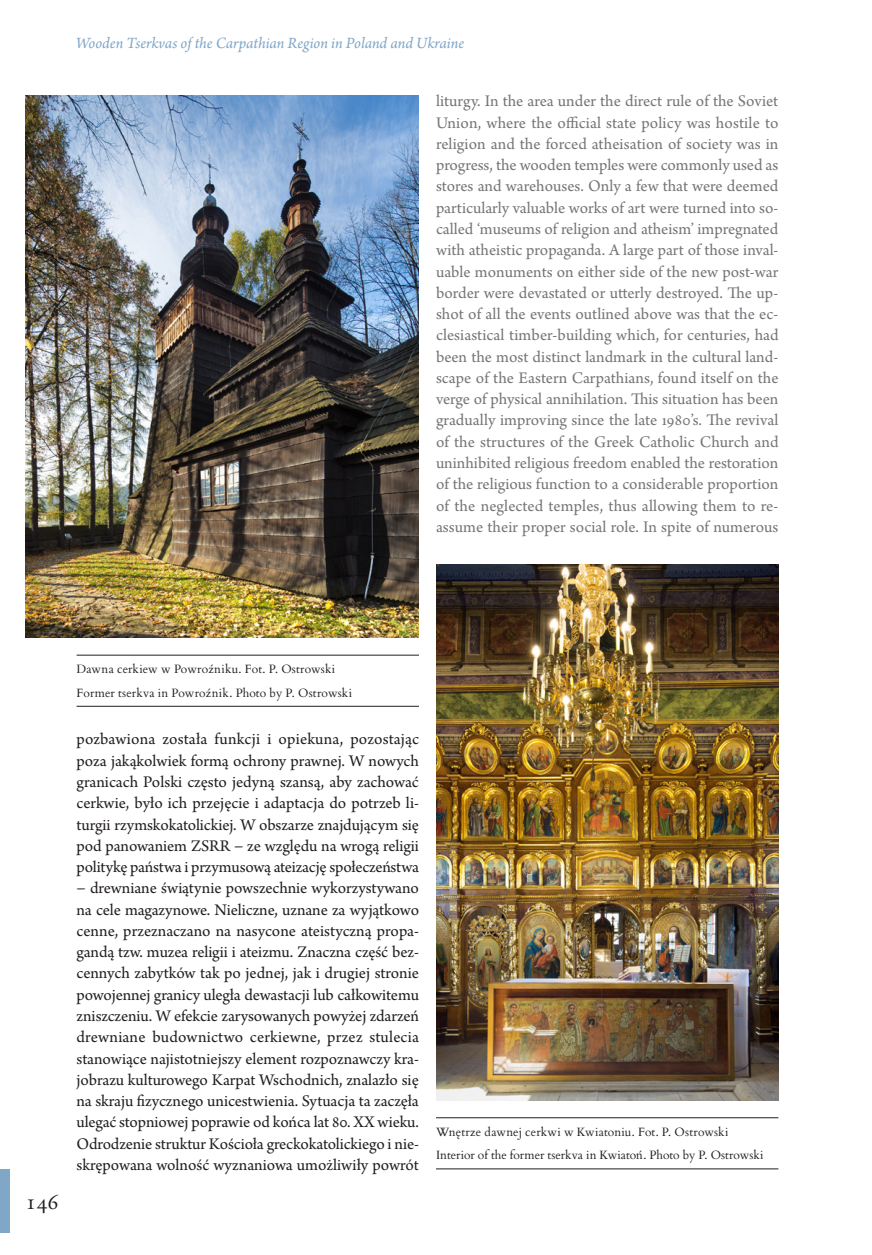
<style>
.page{position:relative;width:872px;height:1255px;background:#fff}
.page>*{position:absolute;margin:0;border:0;box-sizing:border-box;transform-origin:0 0}
.t1{font:22.5px "Adobe Garamond Pro";color:#231f20}
.Styl_akapitowy_1{font:17.1px/21.3px "Arno Pro";color:#231f20;text-align:justify}
.t2{font:17.1px/21.3px "Arno Pro";letter-spacing:.005em;color:#757679;text-align:justify}
.t3{font:italic 16.5px "Arno Pro";letter-spacing:-.005em;color:#80a6c8}
.Styl_akapitowy_3{font:12px "Cardo";letter-spacing:.01em;color:#231f20}
</style>
<div class="page">
<div style="left:0;top:1169px;width:9px;height:63px;background:#80a6c8"></div>
<img style="left:26px;top:96px;width:393px;height:541px">
<hr style="left:77px;top:655px;width:342px;height:1px;background:#231f20">
<hr style="left:77px;top:706px;width:342px;height:1px;background:#231f20">
<img style="left:436px;top:564px;width:342px;height:536px">
<hr style="left:436px;top:1117px;width:342px;height:1px;background:#231f20">
<hr style="left:436px;top:1168px;width:342px;height:1px;background:#231f20">
<p class="t3" style="left:76px;top:34px;width:390px">Wooden Tserkvas of the Carpathian Region in Poland and Ukraine</p>
<p class="t3" style="left:76px;top:34px;width:119px">Auschwitz Birkenau</p>
<p class="t2" style="left:436px;top:91px;width:344px">liturgy. In the area under the direct rule of the Soviet Union, where the official state policy was hostile to religion and the forced atheisation of society was in progress, the wooden temples were commonly used as stores and warehouses. Only a few that were deemed particularly valuable works of art were turned into so&shy;called ‘museums of religion and atheism’ impregnated with atheistic propaganda. A large part of those inval&shy;uable monuments on either side of the new post-war border were devastated or utterly destroyed. The up&shy;shot of all the events outlined above was that the ec&shy;clesiastical timber-building which, for centuries, had been the most distinct landmark in the cultural land&shy;scape of the Eastern Carpathians, found itself on the verge of physical annihilation. This situation has been gradually improving since the late 1980’s. The revival of the structures of the Greek Catholic Church and uninhibited religious freedom enabled the restoration of the religious function to a considerable proportion of the neglected temples, thus allowing them to re&shy;assume their proper social role. In spite of numerous</p>
<h1 class="t1" style="left:26px;top:1187px;width:35px">146</h1>
<p class="Styl_akapitowy_3" style="left:77px;top:659px;width:260px">Dawna cerkiew w Powroźniku. Fot. P. Ostrowski</p>
<p class="Styl_akapitowy_3" style="left:77px;top:683px;width:277px">Former tserkva in Powroźnik. Photo by P. Ostrowski</p>
<p class="Styl_akapitowy_1" style="left:77px;top:729px;width:344px">pozbawiona została funkcji i opiekuna, pozostając poza jakąkolwiek formą ochrony prawnej. W nowych granicach Polski często jedyną szansą, aby zachować cerkwie, było ich przejęcie i adaptacja do potrzeb li&shy;turgii rzymskokatolickiej. W obszarze znajdującym się pod panowaniem ZSRR − ze względu na wrogą religii politykę państwa i przymusową ateizację społeczeństwa − drewniane świątynie powszechnie wykorzystywano na cele magazynowe. Nieliczne, uznane za wyjątkowo cenne, przeznaczano na nasycone ateistyczną propa&shy;gandą tzw. muzea religii i ateizmu. Znaczna część bez&shy;cennych zabytków tak po jednej, jak i drugiej stronie powojennej granicy uległa dewastacji lub całkowitemu zniszczeniu. W efekcie zarysowanych powyżej zdarzeń drewniane budownictwo cerkiewne, przez stulecia stanowiące najistotniejszy element rozpoznawczy kra&shy;jobrazu kulturowego Karpat Wschodnich, znalazło się na skraju fizycznego unicestwienia. Sytuacja ta zaczęła ulegać stopniowej poprawie od końca lat 80. XX wieku.<br>Odrodzenie struktur Kościoła greckokatolickiego i nie&shy;skrępowana wolność wyznaniowa umożliwiły powrót</p>
<p class="Styl_akapitowy_3" style="left:436px;top:1122px;width:294px">Wnętrze dawnej cerkwi w Kwiatoniu. Fot. P. Ostrowski</p>
<p class="Styl_akapitowy_3" style="left:436px;top:1145px;width:329px">Interior of the former tserkva in Kwiatoń. Photo by P. Ostrowski</p>
</div>
